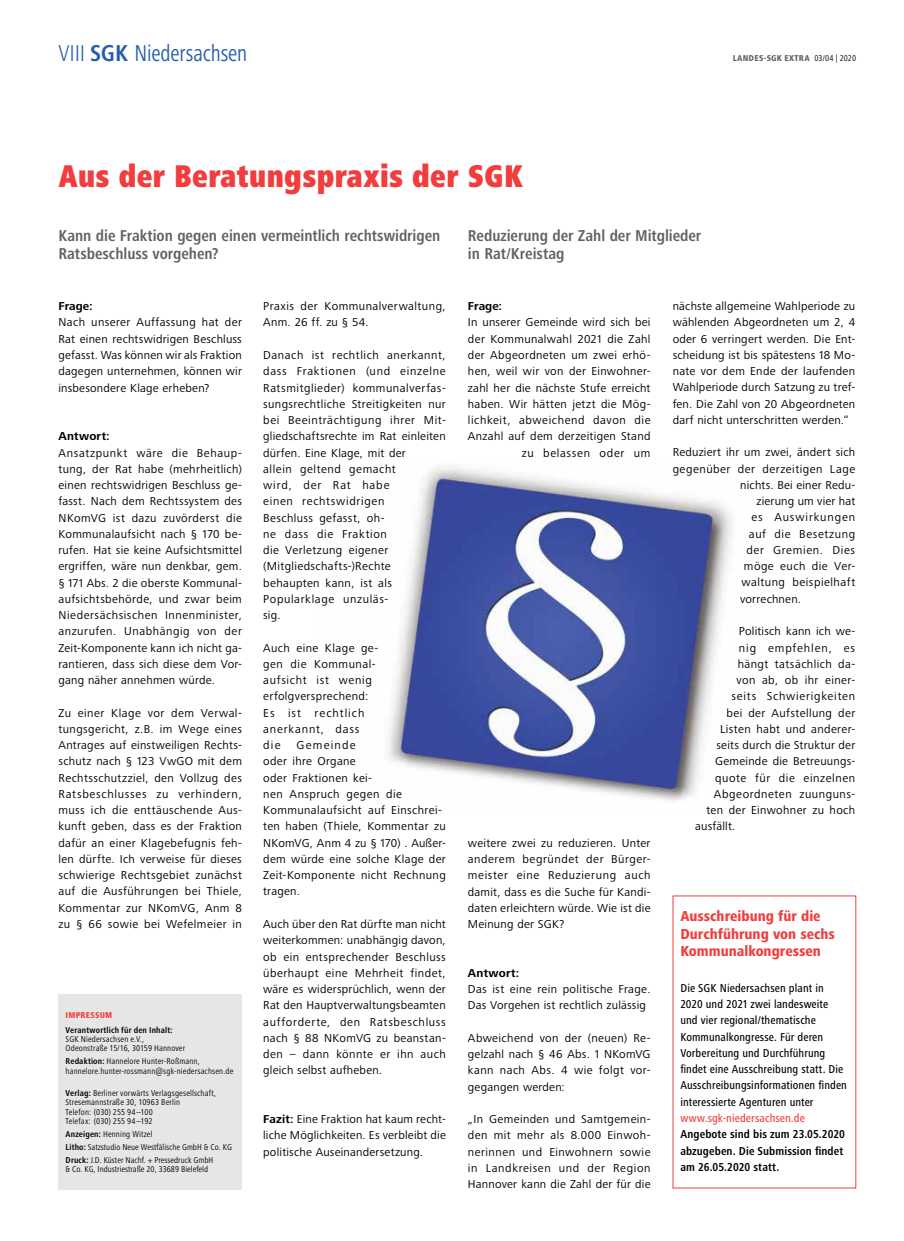
<style>
.page{position:relative;width:904px;height:1241px;background:#fff}
.page>*{position:absolute;margin:0;border:0;box-sizing:border-box;transform-origin:0 0}
.t1{font:900 condensed 32.5px "Frutiger Next Pro";letter-spacing:.01em;color:#f13d3d;scale:.92 1}
.t2{font:condensed 23.75px "Frutiger Next Pro";letter-spacing:-.005em;color:#245fac;scale:.92 1}
.t3{font:700 condensed 16.25px/18.8px "Frutiger Next Pro";letter-spacing:-.005em;color:#66605c}
.t4{font:800 condensed 15px/17.2px "Frutiger Next Pro";color:#f13d3d}
.t5{font:11.88px/16.2px "Frutiger Next Pro";letter-spacing:.03em;color:#000;text-align:justify}
.t6{font:500 condensed 11.88px/16.2px "Frutiger Next Pro";letter-spacing:.005em;color:#000}
.t7{font:11.88px/16.2px "Frutiger Next Pro";letter-spacing:.05em;color:#000}
.t8{font:700 condensed 11.88px/16.2px "Frutiger Next Pro";letter-spacing:.005em;color:#000}
.t9{font:11.88px "Frutiger Next Pro";letter-spacing:.075em;color:#000}
.t10{font:700 11.88px "Frutiger Next Pro";letter-spacing:.01em;color:#000}
.t11{font:500 condensed 11.88px "Frutiger Next Pro";letter-spacing:.01em;color:#f13d3d}
.t12{font:11.88px "Frutiger Next Pro";letter-spacing:.065em;color:#000}
.t13{font:11.88px "Frutiger Next Pro";letter-spacing:.06em;color:#000}
.t14{font:condensed 8.75px/9.4px "Frutiger Next Pro";letter-spacing:.015em;color:#000}
.t15{font:700 condensed 8.75px "Frutiger Next Pro";letter-spacing:.015em;color:#000}
.t16{font:800 condensed 8.75px "Frutiger Next Pro";letter-spacing:.03em;color:#66605c}
.t17{font:800 condensed 8.75px "Frutiger Next Pro";letter-spacing:.025em;color:#f13d3d}
.s1{font-weight:300}
.s2{font-weight:700}
.s3{font-weight:400;color:#000}
</style>
<div class="page">
<img style="left:388px;top:467px;width:344px;height:335px">
<div style="left:58px;top:994px;width:184px;height:195px;background:#e7e6e6"></div>
<h2 class="t2" style="left:58px;top:40px;width:207px"><span class="s1">VIII</span> <span class="s2">SGK</span> Niedersachsen</h2>
<p class="t16" style="left:732px;top:53px;width:125px">LANDES-SGK EXTRA <span class="s3">03/04 | 2020</span></p>
<h1 class="t1" style="left:58px;top:158px;width:506px">Aus der Beratungspraxis der SGK</h1>
<h3 class="t3" style="left:468px;top:226px;width:235px">Reduzierung der Zahl der Mitglieder in Rat/Kreistag</h3>
<p class="t10" style="left:468px;top:299px;width:36px">Frage:</p>
<p class="t5" style="left:468px;top:314px;width:184px;text-align:right">In unserer Gemeinde wird sich bei der Kommunalwahl 2021 die Zahl der Abgeordneten um zwei erhö&shy;hen, weil wir von der Einwohner&shy;zahl her die nächste Stufe erreicht haben. Wir hätten jetzt die Mög&shy;lichkeit, abweichend davon die<br>Anzahl auf dem derzeitigen Stand zu belassen oder um</p>
<h3 class="t3" style="left:58px;top:226px;width:383px">Kann die Fraktion gegen einen vermeintlich rechtswidrigen<br>Ratsbeschluss vorgehen?</h3>
<p class="t10" style="left:58px;top:299px;width:36px">Frage:</p>
<p class="t5" style="left:58px;top:314px;width:185px">Nach unserer Auffassung hat der Rat einen rechtswidrigen Beschluss gefasst. Was können wir als Fraktion dagegen unternehmen, können wir insbesondere Klage erheben?</p>
<p class="t10" style="left:58px;top:429px;width:53px">Antwort:</p>
<p class="t5" style="left:58px;top:444px;width:185px">Ansatzpunkt wäre die Behaup&shy;tung, der Rat habe (mehrheitlich) einen rechtswidrigen Beschluss ge&shy;fasst. Nach dem Rechtssystem des NKomVG ist dazu zuvörderst die Kommunalaufsicht nach § 170 be&shy;rufen. Hat sie keine Aufsichtsmittel ergriffen, wäre nun denkbar, gem. § 171 Abs. 2 die oberste Kommunal&shy;aufsichtsbehörde, und zwar beim Niedersächsischen Innenminister, anzurufen. Unabhängig von der Zeit-Komponente kann ich nicht ga&shy;rantieren, dass sich diese dem Vor&shy;gang näher annehmen würde.</p>
<p class="t5" style="left:58px;top:704px;width:185px">Zu einer Klage vor dem Verwal&shy;tungsgericht, z.B. im Wege eines Antrages auf einstweiligen Rechts&shy;schutz nach § 123 VwGO mit dem Rechtsschutzziel, den Vollzug des Ratsbeschlusses zu verhindern, muss ich die enttäuschende Aus&shy;kunft geben, dass es der Fraktion dafür an einer Klagebefugnis feh&shy;len dürfte. Ich verweise für dieses schwierige Rechtsgebiet zunächst auf die Ausführungen bei Thiele, Kommentar zur NKomVG, Anm 8 zu § 66 sowie bei Wefelmeier in</p>
<p class="t5" style="left:672px;top:298px;width:184px">nächste allgemeine Wahlperiode zu wählenden Abgeordneten um 2, 4 oder 6 verringert werden. Die Ent&shy;scheidung ist bis spätestens 18 Mo&shy;nate vor dem Ende der laufenden Wahlperiode durch Satzung zu tref&shy;fen. Die Zahl von 20 Abgeordneten darf nicht unterschritten werden.“</p>
<p class="t5" style="left:672px;top:444px;width:184px">Reduziert ihr um zwei, ändert sich</p>
<p class="t5" style="left:672px;top:460px;width:184px">gegenüber der derzeitigen Lage</p>
<p class="t5" style="left:740px;top:477px;width:116px">nichts. Bei einer Redu-</p>
<p class="t5" style="left:756px;top:493px;width:100px">zierung um vier hat</p>
<p class="t9" style="left:751px;top:510px;width:105px">es Auswirkungen</p>
<p class="t7" style="left:749px;top:525px;width:108px">auf die Besetzung</p>
<p class="t13" style="left:746px;top:543px;width:110px">der Gremien. Dies</p>
<p class="t5" style="left:744px;top:558px;width:113px">möge euch die Ver-</p>
<p class="t5" style="left:741px;top:574px;width:115px">waltung beispielhaft</p>
<p class="t5" style="left:740px;top:590px;width:62px">vorrechnen.</p>
<p class="t5" style="left:739px;top:623px;width:118px">Politisch kann ich we-</p>
<p class="t9" style="left:739px;top:640px;width:118px">nig empfehlen, es</p>
<p class="t5" style="left:737px;top:655px;width:119px">hängt tatsächlich da-</p>
<p class="t5" style="left:736px;top:671px;width:120px">von ab, ob ihr einer-</p>
<p class="t12" style="left:731px;top:689px;width:125px">seits Schwierigkeiten</p>
<p class="t5" style="left:726px;top:704px;width:130px">bei der Aufstellung der</p>
<p class="t5" style="left:720px;top:720px;width:136px">Listen habt und anderer-</p>
<p class="t5" style="left:716px;top:736px;width:140px">seits durch die Struktur der</p>
<p class="t5" style="left:715px;top:753px;width:141px">Gemeinde die Betreuungs-</p>
<p class="t7" style="left:715px;top:769px;width:142px">quote für die einzelnen</p>
<p class="t5" style="left:714px;top:785px;width:143px">Abgeordneten zuunguns-</p>
<p class="t5" style="left:706px;top:801px;width:150px">ten der Einwohner zu hoch</p>
<p class="t5" style="left:695px;top:818px;width:42px">ausfällt.</p>
<p class="t5" style="left:263px;top:298px;width:184px">Praxis der Kommunalverwaltung,<br>Anm. 26 ff. zu § 54.</p>
<p class="t5" style="left:263px;top:347px;width:184px;text-align:left">Danach ist rechtlich anerkannt, dass Fraktionen (und einzelne<br>Ratsmitglieder) kommunalverfas&shy;sungsrechtliche Streitigkeiten nur bei Beeinträchtigung ihrer Mit&shy;gliedschaftsrechte im Rat einleiten dürfen. Eine Klage, mit der<br>allein geltend gemacht<br>wird, der Rat habe<br>einen rechtswidrigen<br>Beschluss gefasst, oh-<br>ne dass die Fraktion<br>die Verletzung eigener (Mitgliedschafts-)Rechte behaupten kann, ist als<br>Popularklage unzuläs-<br>sig.</p>
<p class="t7" style="left:263px;top:639px;width:116px">Auch eine Klage ge&shy;gen die Kommunal&shy;aufsicht ist wenig erfolgversprechend:<br>Es ist rechtlich anerkannt, dass die</p>
<p class="t5" style="left:263px;top:737px;width:184px;text-align:left;text-indent:33px">Gemeinde<br>oder ihre Organe<br>oder Fraktionen kei-<br>nen Anspruch gegen die<br>Kommunalaufsicht auf Einschrei&shy;ten haben (Thiele, Kommentar zu<br>NKomVG, Anm 4 zu § 170) . Außer&shy;dem würde eine solche Klage der<br>Zeit-Komponente nicht Rechnung tragen.</p>
<p class="t5" style="left:263px;top:915px;width:184px">Auch über den Rat dürfte man nicht weiterkommen: unabhängig davon, ob ein entsprechender Beschluss überhaupt eine Mehrheit findet, wäre es widersprüchlich, wenn der Rat den Hauptverwaltungsbeamten aufforderte, den Ratsbeschluss nach § 88 NKomVG zu beanstan&shy;den – dann könnte er ihn auch gleich selbst aufheben.</p>
<p class="t5" style="left:263px;top:1110px;width:184px"><span class="s2">Fazit:</span> Eine Fraktion hat kaum recht&shy;liche Möglichkeiten. Es verbleibt die politische Auseinandersetzung.</p>
<p class="t5" style="left:468px;top:834px;width:184px">weitere zwei zu reduzieren. Unter anderem begründet der Bürger&shy;meister eine Reduzierung auch damit, dass es die Suche für Kandi&shy;daten erleichtern würde. Wie ist die Meinung der SGK?</p>
<p class="t10" style="left:468px;top:965px;width:53px">Antwort:</p>
<p class="t5" style="left:468px;top:980px;width:184px">Das ist eine rein politische Frage.<br>Das Vorgehen ist rechtlich zulässig</p>
<p class="t5" style="left:468px;top:1029px;width:184px">Abweichend von der (neuen) Re&shy;gelzahl nach § 46 Abs. 1 NKomVG kann nach Abs. 4 wie folgt vor&shy;gegangen werden:</p>
<p class="t5" style="left:468px;top:1110px;width:184px">„In Gemeinden und Samtgemein&shy;den mit mehr als 8.000 Einwoh&shy;nerinnen und Einwohnern sowie in Landkreisen und der Region Hannover kann die Zahl der für die</p>
<p class="t4" style="left:680px;top:907px;width:156px">Ausschreibung für die<br>Durchführung von sechs<br>Kommunalkongressen</p>
<p class="t6" style="left:680px;top:979px;width:168px">Die SGK Niedersachsen plant in 2020 und 2021 zwei landesweite und vier regional/thematische Kommunalkongresse. Für deren Vorbereitung und Durchführung findet eine Ausschreibung statt. Die Ausschreibungsinformationen finden interessierte Agenturen unter</p>
<p class="t11" style="left:680px;top:1110px;width:126px">www.sgk-niedersachsen.de</p>
<p class="t8" style="left:680px;top:1125px;width:166px">Angebote sind bis zum 23.05.2020 abzugeben. Die Submission findet am 26.05.2020 statt.</p>
<p class="t17" style="left:66px;top:1009px;width:48px">IMPRESSUM</p>
<p class="t15" style="left:66px;top:1024px;width:108px">Verantwortlich für den Inhalt:</p>
<p class="t14" style="left:66px;top:1034px;width:121px">SGK Niedersachsen e.V.,<br>Odeonstraße 15/16, 30159 Hannover</p>
<p class="t14" style="left:66px;top:1056px;width:169px"><span class="s2">Redaktion:</span> Hannelore Hunter-Roßmann, hannelore.hunter-rossmann@sgk-niedersachsen.de</p>
<p class="t14" style="left:66px;top:1088px;width:152px"><span class="s2">Verlag:</span> Berliner vorwärts Verlagsgesellschaft, Stresemannstraße 30, 10963 Berlin<br>Telefon: (030) 255 94–100<br>Telefax: (030) 255 94–192</p>
<p class="t14" style="left:66px;top:1127px;width:168px;line-height:12.9px"><span class="s2">Anzeigen:</span> Henning Witzel<br><span class="s2">Litho:</span> Satzstudio Neue Westfälische GmbH &amp; Co. KG<br><span class="s2">Druck:</span> J.D. Küster Nachf. + Pressedruck GmbH</p>
<p class="t14" style="left:66px;top:1164px;width:144px">&amp; Co. KG, Industriestraße 20, 33689 Bielefeld</p>
</div>
